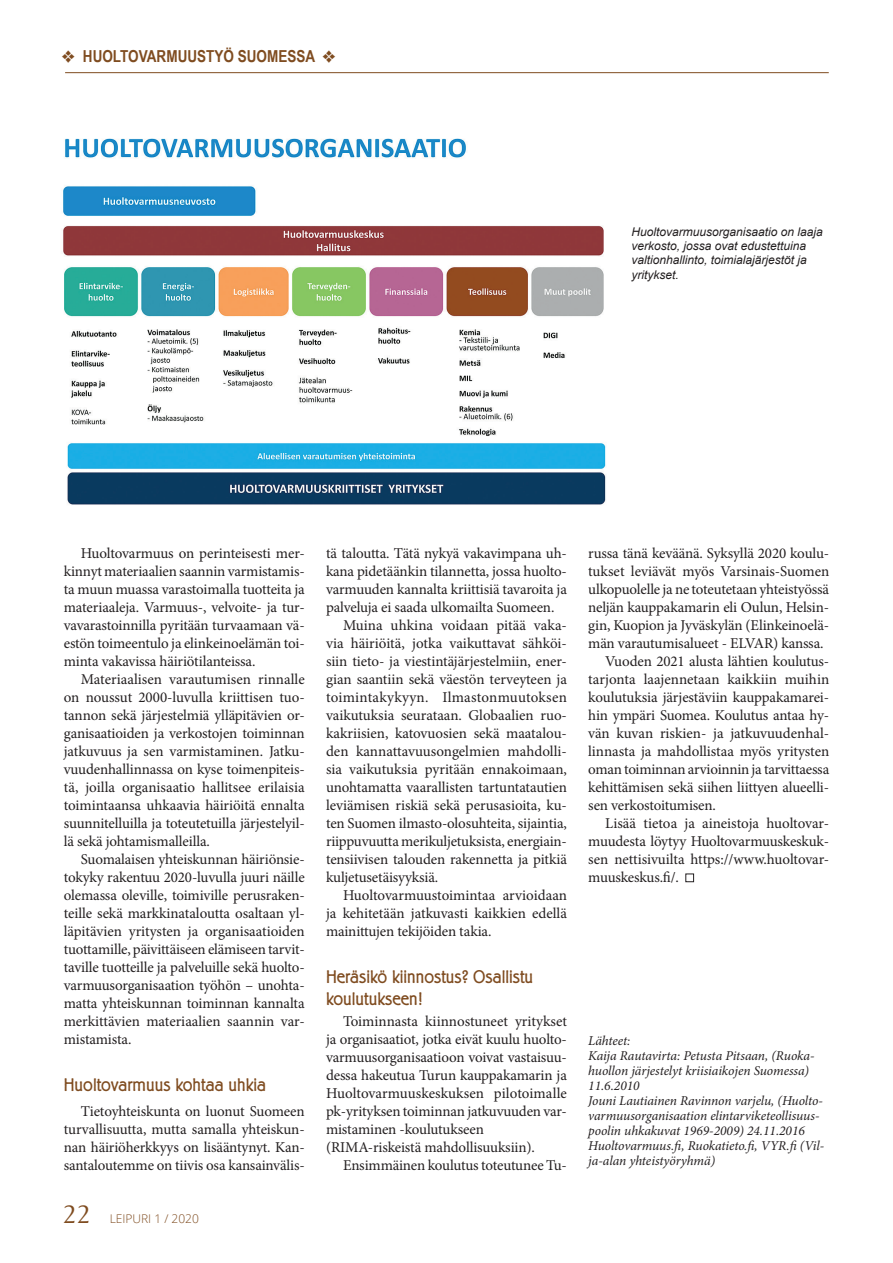
<style>
.page{position:relative;width:893px;height:1263px;background:#fff}
.page>*{position:absolute;margin:0;border:0;box-sizing:border-box;transform-origin:0 0}
.t1{font:27px "Baker Signet BT";color:#7f4c20}
.VÄLIOTSIKKO{font:300 18px/21.6px "Berliner Grotesk";color:#7f4c20}
.VINJETTI{font:700 16.5px "Arial Narrow";color:#7f4c20}
.LEIPIS{font:15px/18px "Minion Pro";letter-spacing:-.01em;color:#231f20;text-align:justify}
.LÄHDE_tekstit{font:italic 13.5px/15px "Minion Pro";letter-spacing:-.01em;color:#231f20}
.KUVATEKSTI{font:italic 12px/14.2px "Arial";color:#231f20}
.t2{font:300 12px "Open Sans";color:#7f4c20}
</style>
<div class="page">
<hr style="left:65px;top:72px;width:764px;height:1px;background:#7f4c20">
<img style="left:63px;top:138px;width:543px;height:367px">
<div style="left:685px;top:873px;width:9px;height:9px;border:1px solid #231f20"></div>
<p class="VINJETTI" style="left:62px;top:44px;width:276px">❖ HUOLTOVARMUUSTYÖ SUOMESSA ❖</p>
<p class="KUVATEKSTI" style="left:631px;top:225px;width:193px">Huoltovarmuusorganisaatio on laaja verkosto, jossa ovat edustettuina valtionhallinto, toimialajärjestöt ja yritykset.</p>
<p class="LEIPIS" style="left:64px;top:544px;width:242px;text-indent:17px">Huoltovarmuus on perinteisesti mer&shy;kinnyt materiaalien saannin varmistamis&shy;ta muun muassa varastoimalla tuotteita ja materiaaleja. Varmuus-, velvoite- ja tur&shy;vavarastoinnilla pyritään turvaamaan vä&shy;estön toimeentulo ja elinkeinoelämän toi&shy;minta vakavissa häiriötilanteissa.</p>
<p class="LEIPIS" style="left:64px;top:670px;width:242px;text-indent:17px">Materiaalisen varautumisen rinnalle on noussut 2000-luvulla kriittisen tuo&shy;tannon sekä järjestelmiä ylläpitävien or&shy;ganisaatioiden ja verkostojen toiminnan jatkuvuus ja sen varmistaminen. Jatku&shy;vuudenhallinnassa on kyse toimenpiteis&shy;tä, joilla organisaatio hallitsee erilaisia toimintaansa uhkaavia häiriöitä ennalta suunnitelluilla ja toteutetuilla järjestelyil&shy;lä sekä johtamismalleilla.</p>
<p class="LEIPIS" style="left:64px;top:850px;width:242px;text-indent:17px">Suomalaisen yhteiskunnan häiriönsie&shy;tokyky rakentuu 2020-luvulla juuri näille olemassa oleville, toimiville perusraken&shy;teille sekä markkinataloutta osaltaan yl&shy;läpitävien yritysten ja organisaatioiden tuottamille, päivittäiseen elämiseen tarvit&shy;taville tuotteille ja palveluille sekä huolto&shy;varmuusorganisaation työhön – unohta&shy;matta yhteiskunnan toiminnan kannalta merkittävien materiaalien saannin var&shy;mistamista.</p>
<p class="VÄLIOTSIKKO" style="left:64px;top:1074px;width:204px">Huoltovarmuus kohtaa uhkia</p>
<p class="LEIPIS" style="left:64px;top:1102px;width:243px;text-indent:17px">Tietoyhteiskunta on luonut Suomeen turvallisuutta, mutta samalla yhteiskun&shy;nan häiriöherkkyys on lisääntynyt. Kan&shy;santaloutemme on tiivis osa kansainvälis-</p>
<h1 class="t1" style="left:63px;top:1198px;width:30px">22</h1>
<p class="t2" style="left:110px;top:1210px;width:91px">LEIPURI 1 / 2020</p>
<p class="LEIPIS" style="left:326px;top:544px;width:242px">tä taloutta. Tätä nykyä vakavimpana uh&shy;kana pidetäänkin tilannetta, jossa huolto&shy;varmuuden kannalta kriittisiä tavaroita ja palveluja ei saada ulkomailta Suomeen.</p>
<p class="LEIPIS" style="left:326px;top:616px;width:242px;text-indent:17px">Muina uhkina voidaan pitää vaka&shy;via häiriöitä, jotka vaikuttavat sähköi&shy;siin tieto- ja viestintäjärjestelmiin, ener&shy;gian saantiin sekä väestön terveyteen ja toimintakykyyn. Ilmastonmuutoksen vaikutuksia seurataan. Globaalien ruo&shy;kakriisien, katovuosien sekä maatalou&shy;den kannattavuusongelmien mahdolli&shy;sia vaikutuksia pyritään ennakoimaan, unohtamatta vaarallisten tartuntatautien leviämisen riskiä sekä perusasioita, ku&shy;ten Suomen ilmasto-olosuhteita, sijaintia, riippuvuutta merikuljetuksista, energiain&shy;tensiivisen talouden rakennetta ja pitkiä kuljetusetäisyyksiä.</p>
<p class="LEIPIS" style="left:326px;top:886px;width:242px;text-indent:17px">Huoltovarmuustoimintaa arvioidaan ja kehitetään jatkuvasti kaikkien edellä mainittujen tekijöiden takia.</p>
<p class="VÄLIOTSIKKO" style="left:326px;top:966px;width:209px">Heräsikö kiinnostus? Osallistu koulutukseen!</p>
<p class="LEIPIS" style="left:326px;top:1012px;width:243px;text-indent:17px">Toiminnasta kiinnostuneet yritykset ja organisaatiot, jotka eivät kuulu huolto&shy;varmuusorganisaatioon voivat vastaisuu&shy;dessa hakeutua Turun kauppakamarin ja Huoltovarmuuskeskuksen pilotoimalle pk-yrityksen toiminnan jatkuvuuden var&shy;mistaminen -koulutukseen</p>
<p class="LEIPIS" style="left:326px;top:1138px;width:210px">(RIMA-riskeistä mahdollisuuksiin).</p>
<p class="LEIPIS" style="left:343px;top:1156px;width:225px">Ensimmäinen koulutus toteutunee Tu-</p>
<p class="LEIPIS" style="left:588px;top:544px;width:242px">russa tänä keväänä. Syksyllä 2020 koulu&shy;tukset leviävät myös Varsinais-Suomen ulkopuolelle ja ne toteutetaan yhteistyössä neljän kauppakamarin eli Oulun, Helsin&shy;gin, Kuopion ja Jyväskylän (Elinkeinoelä&shy;män varautumisalueet - ELVAR) kanssa.</p>
<p class="LEIPIS" style="left:588px;top:652px;width:243px;text-indent:17px">Vuoden 2021 alusta lähtien koulutus&shy;tarjonta laajennetaan kaikkiin muihin koulutuksia järjestäviin kauppakamarei&shy;hin ympäri Suomea. Koulutus antaa hy&shy;vän kuvan riskien- ja jatkuvuudenhal&shy;linnasta ja mahdollistaa myös yritysten oman toiminnan arvioinnin ja tarvittaessa kehittämisen sekä siihen liittyen alueelli&shy;sen verkostoitumisen.</p>
<p class="LEIPIS" style="left:588px;top:814px;width:242px;text-indent:17px">Lisää tietoa ja aineistoja huoltovar&shy;muudesta löytyy Huoltovarmuuskeskuk&shy;sen nettisivuilta https://www.huoltovar&shy;muuskeskus.fi/.</p>
<p class="LÄHDE_tekstit" style="left:588px;top:1033px;width:44px">Lähteet:</p>
<p class="LÄHDE_tekstit" style="left:588px;top:1048px;width:228px">Kaija Rautavirta: Petusta Pitsaan, (Ruoka&shy;huollon järjestelyt kriisiaikojen Suomessa)<br>11.6.2010</p>
<p class="LÄHDE_tekstit" style="left:588px;top:1093px;width:236px">Jouni Lautiainen Ravinnon varjelu, (Huolto&shy;varmuusorganisaation elintarviketeollisuus&shy;poolin uhkakuvat 1969-2009) 24.11.2016</p>
<p class="LÄHDE_tekstit" style="left:588px;top:1138px;width:238px">Huoltovarmuus.fi, Ruokatieto.fi, VYR.fi (Vil&shy;ja-alan yhteistyöryhmä)</p>
</div>
